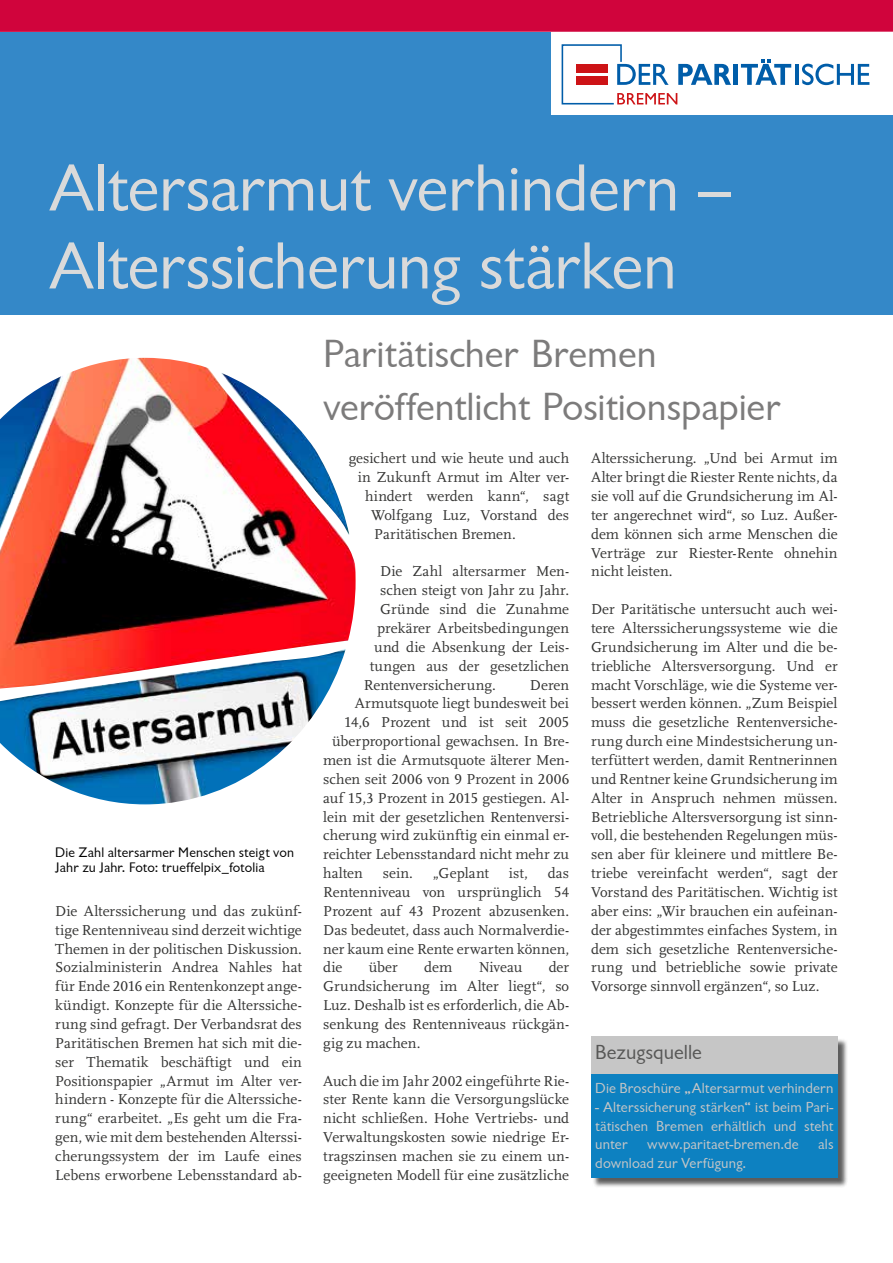
<style>
.page{position:relative;width:893px;height:1263px;background:#fff}
.page>*{position:absolute;margin:0;border:0;box-sizing:border-box;transform-origin:0 0}
.t1{font:69px/78px "Chantilly";letter-spacing:-.005em;color:#dadada}
.t2{font:40.5px/52.8px "Chantilly";letter-spacing:-.005em;color:#7c7b7b}
.t3{font:21px "Chantilly";color:#575756}
.t4{font:15px/18.9px "Scala LF";letter-spacing:.005em;color:#333332;text-align:justify}
.t5{font:15px/18.9px "Chantilly";letter-spacing:.01em;color:#c6c6c6;text-align:justify}
.t6{font:14.25px/15.8px "Chantilly";letter-spacing:.01em;color:#000}
</style>
<div class="page">
<div style="left:0;top:115px;width:893px;height:200px;background:#3488c8"></div>
<div style="left:0;top:32px;width:551px;height:89px;background:#3488c8"></div>
<div style="left:733px;top:64px;width:5px;height:21px;background:#005da9"></div>
<svg style="left:741px;top:59px;width:50px;height:26px"></svg>
<hr style="left:795px;top:64px;width:3px;height:21px;background:#005da9">
<svg style="left:802px;top:64px;width:67px;height:21px"></svg>
<svg style="left:562px;top:44px;width:169px;height:60px"></svg>
<div style="left:0;top:0;width:893px;height:32px;background:#d0043c"></div>
<img style="left:0;top:358px;width:356px;height:446px">
<div style="left:592px;top:1038px;width:256px;height:151px;background:#000;opacity:.64"></div>
<div style="left:591px;top:1037px;width:247px;height:141px;background:#c6c6c6"></div>
<div style="left:591px;top:1074px;width:247px;height:104px;background:#0d81c1"></div>
<h1 class="t1" style="left:49px;top:150px;width:686px">Altersarmut verhindern –<br>Alterssicherung stärken</h1>
<p class="t6" style="left:55px;top:844px;width:240px">Die Zahl altersarmer Menschen steigt von<br>Jahr zu Jahr. Foto: trueffelpix_fotolia</p>
<p class="t4" style="left:55px;top:902px;width:248px">Die Alterssicherung und das zukünf&shy;tige Rentenniveau sind derzeit wichtige Themen in der politischen Diskussion.<br>Sozialministerin Andrea Nahles hat für Ende 2016 ein Rentenkonzept ange&shy;kündigt. Konzepte für die Alterssiche&shy;rung sind gefragt. Der Verbandsrat des Paritätischen Bremen hat sich mit die&shy;ser Thematik beschäftigt und ein Positionspapier „Armut im Alter ver&shy;hindern - Konzepte für die Alterssiche&shy;rung“ erarbeitet. „Es geht um die Fra&shy;gen, wie mit dem bestehenden Alterssi&shy;cherungssystem der im Laufe eines Lebens erworbene Lebensstandard ab-</p>
<h2 class="t2" style="left:323px;top:328px;width:459px">Paritätischer Bremen veröffentlicht Positionspapier</h2>
<p class="t4" style="left:349px;top:449px;width:222px">gesichert und wie heute und auch</p>
<p class="t4" style="left:358px;top:468px;width:213px">in Zukunft Armut im Alter ver-</p>
<p class="t4" style="left:365px;top:487px;width:205px">hindert werden kann“, sagt</p>
<p class="t4" style="left:371px;top:506px;width:199px">Wolfgang Luz, Vorstand des</p>
<p class="t4" style="left:374px;top:525px;width:143px">Paritätischen Bremen.</p>
<p class="t4" style="left:380px;top:562px;width:190px">Die Zahl altersarmer Men-</p>
<p class="t4" style="left:380px;top:581px;width:190px">schen steigt von Jahr zu Jahr.</p>
<p class="t4" style="left:380px;top:600px;width:190px">Gründe sind die Zunahme</p>
<p class="t4" style="left:377px;top:619px;width:193px">prekärer Arbeitsbedingungen</p>
<p class="t4" style="left:374px;top:638px;width:196px">und die Absenkung der Leis-</p>
<p class="t4" style="left:370px;top:657px;width:201px">tungen aus der gesetzlichen</p>
<p class="t4" style="left:364px;top:675px;width:134px">Rentenversicherung.</p>
<p class="t4" style="left:530px;top:675px;width:41px">Deren</p>
<p class="t4" style="left:355px;top:694px;width:216px">Armutsquote liegt bundesweit bei</p>
<p class="t4" style="left:344px;top:713px;width:227px">14,6 Prozent und ist seit 2005</p>
<p class="t4" style="left:332px;top:732px;width:238px">überproportional gewachsen. In Bre-</p>
<p class="t4" style="left:323px;top:751px;width:247px">men ist die Armutsquote älterer Men-</p>
<p class="t4" style="left:323px;top:770px;width:248px">schen seit 2006 von 9 Prozent in 2006</p>
<p class="t4" style="left:323px;top:789px;width:247px">auf 15,3 Prozent in 2015 gestiegen. Al-</p>
<p class="t4" style="left:323px;top:807px;width:247px">lein mit der gesetzlichen Rentenversi-</p>
<p class="t4" style="left:323px;top:826px;width:247px">cherung wird zukünftig ein einmal er-</p>
<p class="t4" style="left:323px;top:845px;width:248px">reichter Lebensstandard nicht mehr zu</p>
<p class="t4" style="left:323px;top:864px;width:41px">halten</p>
<p class="t4" style="left:383px;top:864px;width:32px">sein.</p>
<p class="t4" style="left:433px;top:864px;width:58px">„Geplant</p>
<p class="t4" style="left:509px;top:864px;width:21px">ist,</p>
<p class="t4" style="left:323px;top:864px;width:248px;text-indent:225px">das Rentenniveau von ursprünglich 54<br>Prozent auf 43 Prozent abzusenken.<br>Das bedeutet, dass auch Normalverdie&shy;ner kaum eine Rente erwarten können, die</p>
<p class="t4" style="left:323px;top:958px;width:248px;text-indent:225px">der Grundsicherung im Alter liegt“, so Luz. Deshalb ist es erforderlich, die Ab&shy;senkung des Rentenniveaus rückgän&shy;gig zu machen.</p>
<p class="t4" style="left:323px;top:1071px;width:248px">Auch die im Jahr 2002 eingeführte Rie&shy;ster Rente kann die Versorgungslücke nicht schließen. Hohe Vertriebs- und Verwaltungskosten sowie niedrige Er&shy;tragszinsen machen sie zu einem un&shy;geeigneten Modell für eine zusätzliche</p>
<p class="t4" style="left:369px;top:958px;width:31px">über</p>
<p class="t4" style="left:424px;top:958px;width:30px">dem</p>
<p class="t4" style="left:479px;top:958px;width:45px">Niveau</p>
<p class="t4" style="left:591px;top:449px;width:248px">Alterssicherung. „Und bei Armut im Alter bringt die Riester Rente nichts, da sie voll auf die Grundsicherung im Al&shy;ter angerechnet wird“, so Luz. Außer&shy;dem können sich arme Menschen die Verträge zur Riester-Rente ohnehin nicht leisten.</p>
<p class="t4" style="left:591px;top:600px;width:248px">Der Paritätische untersucht auch wei&shy;tere Alterssicherungssysteme wie die Grundsicherung im Alter und die be&shy;triebliche Altersversorgung. Und er macht Vorschläge, wie die Systeme ver&shy;bessert werden können. „Zum Beispiel muss die gesetzliche Rentenversiche&shy;rung durch eine Mindestsicherung un&shy;terfüttert werden, damit Rentnerinnen und Rentner keine Grundsicherung im Alter in Anspruch nehmen müssen.<br>Betriebliche Altersversorgung ist sinn&shy;voll, die bestehenden Regelungen müs&shy;sen aber für kleinere und mittlere Be&shy;triebe vereinfacht werden“, sagt der Vorstand des Paritätischen. Wichtig ist aber eins: „Wir brauchen ein aufeinan&shy;der abgestimmtes einfaches System, in dem sich gesetzliche Rentenversiche&shy;rung und betriebliche sowie private Vorsorge sinnvoll ergänzen“, so Luz.</p>
<h3 class="t3" style="left:595px;top:1041px;width:108px">Bezugsquelle</h3>
<p class="t5" style="left:595px;top:1079px;width:240px">Die Broschüre „Altersarmut verhindern</p>
<p class="t5" style="left:595px;top:1097px;width:240px">- Alterssicherung stärken“ ist beim Pari&shy;tätischen Bremen erhältlich und steht unter</p>
<p class="t5" style="left:647px;top:1135px;width:153px">www.paritaet-bremen.de</p>
<p class="t5" style="left:818px;top:1135px;width:17px">als</p>
<p class="t5" style="left:595px;top:1154px;width:152px">download zur Verfügung.</p>
</div>
